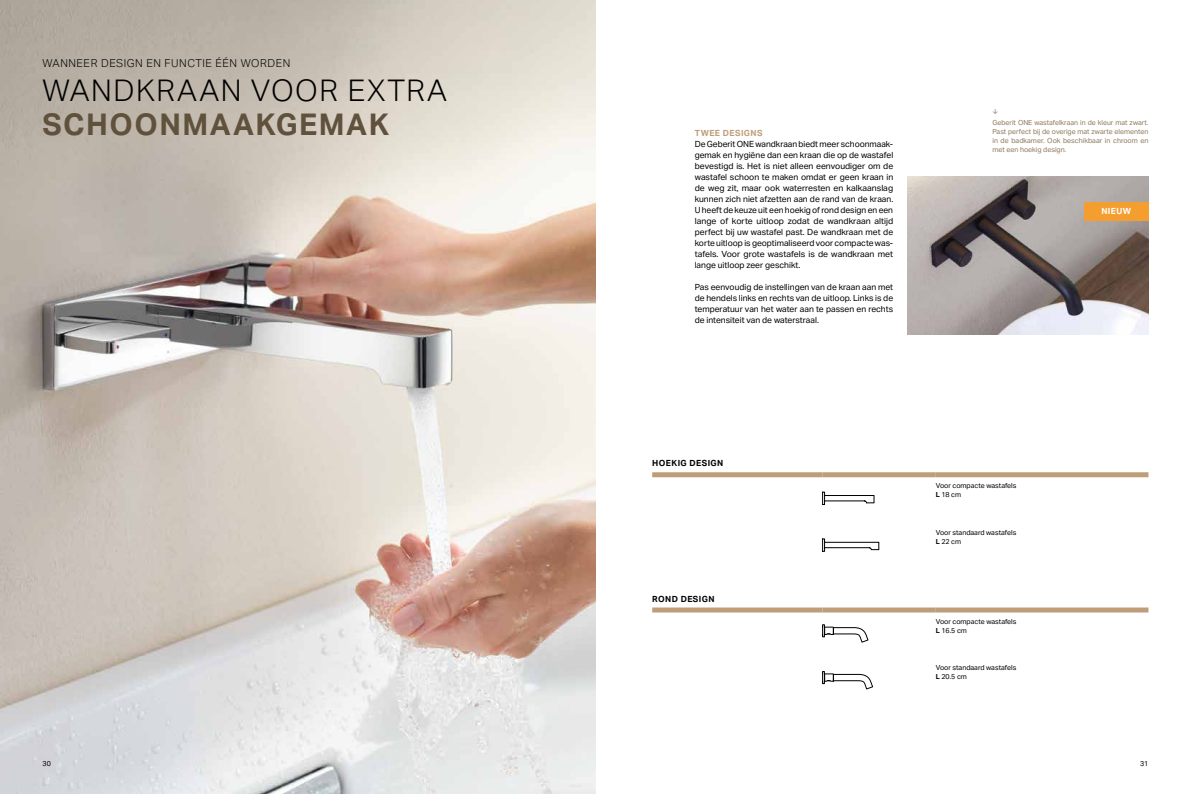
<style>
.page{position:relative;width:1191px;height:794px;background:#fff}
.page>*{position:absolute;margin:0;border:0;box-sizing:border-box;transform-origin:0 0}
.t1{font:300 30px "Aktiv Grotesk Geberit";letter-spacing:.05em;color:#000}
.t2{font:700 30px "Aktiv Grotesk Geberit";letter-spacing:.05em;color:#5f513c}
.t3{font:300 11px "Aktiv Grotesk Geberit";letter-spacing:.05em;color:#000}
.t4{font:8.5px/11px "Aktiv Grotesk Geberit";color:#000;text-align:justify}
.t5{font:700 8.5px "Aktiv Grotesk Geberit";letter-spacing:.05em;color:#000}
.t6{font:700 8.5px "Aktiv Grotesk Geberit";letter-spacing:.05em;color:#bd9e78}
.t7{font:700 8.5px "Aktiv Grotesk Geberit";letter-spacing:.05em;color:#fff}
.t8{font:7px/9px "Aktiv Grotesk Geberit";color:#8d785c}
.t9{font:7px/9px "Aktiv Grotesk Geberit";color:#000}
.s1{font-weight:700}
</style>
<div class="page">
<img style="left:907px;top:176px;width:241px;height:158px">
<img style="left:0;top:0;width:595px;height:794px">
<div style="left:1084px;top:202px;width:64px;height:18px;background:#f59e30"></div>
<div style="left:652px;top:472px;width:170px;height:5px;background:#bd9e78"></div>
<div style="left:822px;top:472px;width:113px;height:5px;background:#bd9e78"></div>
<div style="left:935px;top:472px;width:213px;height:5px;background:#bd9e78"></div>
<div style="left:652px;top:607px;width:170px;height:5px;background:#bd9e78"></div>
<div style="left:822px;top:607px;width:113px;height:5px;background:#bd9e78"></div>
<div style="left:935px;top:607px;width:213px;height:5px;background:#bd9e78"></div>
<svg style="left:822px;top:491px;width:52px;height:15px"></svg>
<svg style="left:822px;top:538px;width:57px;height:14px"></svg>
<svg style="left:822px;top:624px;width:46px;height:19px"></svg>
<svg style="left:822px;top:671px;width:51px;height:19px"></svg>
<p class="t3" style="left:42px;top:57px;width:249px">WANNEER DESIGN EN FUNCTIE ÉÉN WORDEN</p>
<h1 class="t1" style="left:42px;top:73px;width:406px">WANDKRAAN VOOR EXTRA</h1>
<h1 class="t2" style="left:42px;top:106px;width:348px">SCHOONMAAKGEMAK</h1>
<p class="t6" style="left:694px;top:128px;width:69px">TWEE DESIGNS</p>
<p class="t4" style="left:694px;top:139px;width:200px">De Geberit ONE wandkraan biedt meer schoonmaak&shy;gemak en hygiëne dan een kraan die op de wastafel bevestigd is. Het is niet alleen eenvoudiger om de wastafel schoon te maken omdat er geen kraan in de weg zit, maar ook waterresten en kalkaanslag kunnen zich niet afzetten aan de rand van de kraan.<br>U heeft de keuze uit een hoekig of rond design en een lange of korte uitloop zodat de wandkraan altijd perfect bij uw wastafel past. De wandkraan met de korte uitloop is geoptimaliseerd voor compacte was&shy;tafels. Voor grote wastafels is de wandkraan met lange uitloop zeer geschikt.</p>
<p class="t4" style="left:694px;top:282px;width:200px">Pas eenvoudig de instellingen van de kraan aan met de hendels links en rechts van de uitloop. Links is de temperatuur van het water aan te passen en rechts de intensiteit van de waterstraal.</p>
<p class="t8" style="left:992px;top:106px;width:157px;line-height:11px">↓<br>Geberit ONE wastafelkraan in de kleur mat zwart.</p>
<p class="t8" style="left:992px;top:127px;width:157px;text-align:justify">Past perfect bij de overige mat zwarte elementen in de badkamer. Ook beschikbaar in chroom en met een hoekig design.</p>
<p class="t7" style="left:1101px;top:206px;width:31px">NIEUW</p>
<p class="t5" style="left:652px;top:458px;width:73px">HOEKIG DESIGN</p>
<p class="t5" style="left:652px;top:593px;width:64px">ROND DESIGN</p>
<p class="t9" style="left:935px;top:481px;width:82px">Voor compacte wastafels<br><span class="s1">L</span> 18 cm</p>
<p class="t9" style="left:935px;top:528px;width:82px">Voor standaard wastafels<br><span class="s1">L</span> 22 cm</p>
<p class="t9" style="left:935px;top:616px;width:82px">Voor compacte wastafels<br><span class="s1">L</span> 16.5 cm</p>
<p class="t9" style="left:935px;top:663px;width:82px">Voor standaard wastafels<br><span class="s1">L</span> 20.5 cm</p>
<p class="t9" style="left:43px;top:758px;width:10px">30</p>
<p class="t9" style="left:1140px;top:758px;width:10px">31</p>
</div>
